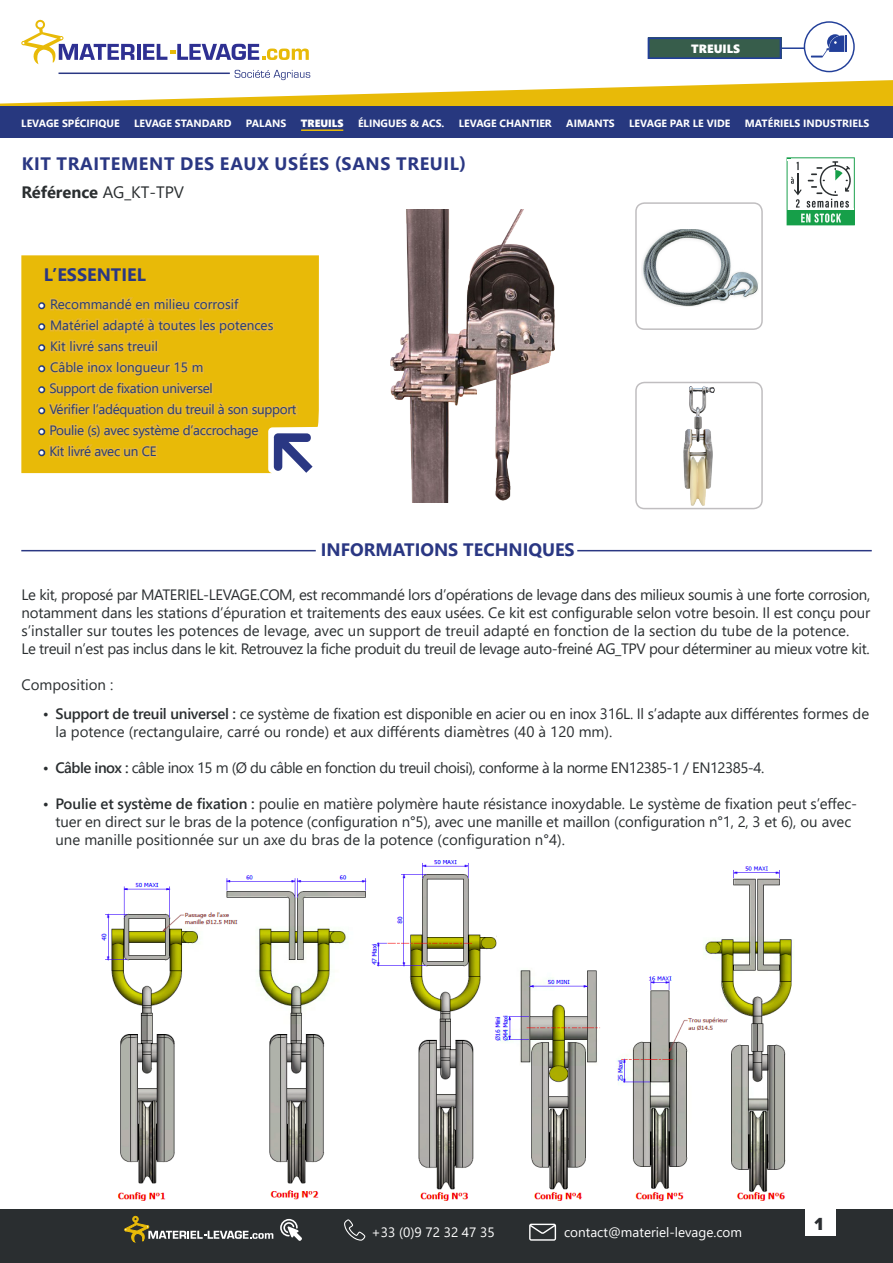
<style>
.page{position:relative;width:893px;height:1263px;background:#fff}
.page>*{position:absolute;margin:0;border:0;box-sizing:border-box;transform-origin:0 0}
.t1{font:700 18px "Segoe UI";letter-spacing:.035em;color:#2a3783}
.t2{font:700 18px "Segoe UI";letter-spacing:.01em;color:#2a3783}
.t3{font:900 18px "Casto";color:#2a2d30}
.t4{font:700 16.5px "Segoe UI";color:#2a2e30}
.t5{font:15px/18px "Segoe UI";letter-spacing:-.01em;color:#2a2e30}
.t6{font:15px "Segoe UI";letter-spacing:-.035em;color:#2a2e30}
.t7{font:13.5px "Segoe UI";letter-spacing:-.02em;color:#243a7b}
.t8{font:13.5px "Segoe UI";color:#243a7b}
.t9{font:13.5px "Segoe UI";color:#fff}
.t10{font:12px "Segoe UI Black";color:#fff}
.t11{font:700 10.5px "Segoe UI";color:#fff}
.t12{font:10.5px "Segoe UI Black";color:#fff}
.s1{font-weight:400}
.s2{font-family:"Minion Pro";font-size:15px;color:#fff}
.s3{font-weight:600}
</style>
<div class="page">
<div style="left:0;top:1209px;width:893px;height:54px;background:#2a2e30"></div>
<svg style="left:280px;top:1219px;width:22px;height:22px"></svg>
<svg style="left:344px;top:1219px;width:21px;height:22px"></svg>
<svg style="left:529px;top:1224px;width:27px;height:17px"></svg>
<svg style="left:124px;top:1216px;width:149px;height:26px"></svg>
<div style="left:805px;top:1206px;width:30px;height:30px;background:#fff"></div>
<div style="left:0;top:106px;width:893px;height:31px;background:#27387f"></div>
<hr style="left:301px;top:129px;width:42px;height:2px;background:#e8ba08">
<svg style="left:0;top:20px;width:893px;height:86px"></svg>
<hr style="left:21px;top:550px;width:295px;height:1px;background:#2a3783">
<div style="left:21px;top:255px;width:298px;height:218px;background:#e8ba08"></div>
<div style="left:38px;top:302px;width:7px;height:7px;border:3px solid #243a7b;border-radius:50%"></div>
<div style="left:38px;top:323px;width:7px;height:7px;border:3px solid #243a7b;border-radius:50%"></div>
<div style="left:38px;top:344px;width:7px;height:7px;border:3px solid #243a7b;border-radius:50%"></div>
<div style="left:38px;top:365px;width:7px;height:7px;border:3px solid #243a7b;border-radius:50%"></div>
<div style="left:38px;top:386px;width:7px;height:7px;border:3px solid #243a7b;border-radius:50%"></div>
<div style="left:38px;top:407px;width:7px;height:7px;border:3px solid #243a7b;border-radius:50%"></div>
<div style="left:38px;top:428px;width:7px;height:7px;border:3px solid #243a7b;border-radius:50%"></div>
<div style="left:38px;top:449px;width:7px;height:7px;border:3px solid #243a7b;border-radius:50%"></div>
<svg style="left:45px;top:294px;width:268px;height:179px;background:#e4b81b"></svg>
<hr style="left:577px;top:550px;width:295px;height:1px;background:#2a3783">
<svg style="left:787px;top:157px;width:68px;height:68px"></svg>
<img style="left:391px;top:209px;width:164px;height:294px">
<div style="left:635px;top:382px;width:128px;height:127px;border:2px solid #c0bec0;border-radius:9px"></div>
<div style="left:635px;top:202px;width:128px;height:128px;border:2px solid #c0bec0;border-radius:9px"></div>
<img style="left:683px;top:386px;width:32px;height:119px">
<img style="left:642px;top:230px;width:116px;height:76px">
<img style="left:102px;top:861px;width:691px;height:340px">
<p class="t10" style="left:691px;top:40px;width:50px">TREUILS</p>
<p class="t11" style="left:21px;top:113px;width:100px">LEVAGE SPÉCIFIQUE</p>
<p class="t11" style="left:134px;top:113px;width:99px">LEVAGE STANDARD</p>
<p class="t11" style="left:246px;top:113px;width:42px">PALANS</p>
<p class="t12" style="left:301px;top:115px;width:44px">TREUILS</p>
<p class="t11" style="left:358px;top:113px;width:88px">ÉLINGUES &amp; ACS.</p>
<p class="t11" style="left:459px;top:113px;width:94px">LEVAGE CHANTIER</p>
<p class="t11" style="left:566px;top:113px;width:50px">AIMANTS</p>
<p class="t11" style="left:629px;top:113px;width:103px">LEVAGE PAR LE VIDE</p>
<p class="t11" style="left:745px;top:113px;width:126px">MATÉRIELS INDUSTRIELS</p>
<p class="t1" style="left:22px;top:147px;width:446px">KIT TRAITEMENT DES EAUX USÉES (SANS TREUIL)</p>
<p class="t4" style="left:21px;top:177px;width:164px">Référence <span class="s1">AG_KT-TPV</span></p>
<p class="t2" style="left:44px;top:257px;width:104px">L’ESSENTIEL</p>
<p class="t8" style="left:39px;top:291px;width:201px"><span class="s2">•</span> Recommandé en milieu corrosif</p>
<p class="t8" style="left:39px;top:312px;width:236px"><span class="s2">•</span> Matériel adapté à toutes les potences</p>
<p class="t8" style="left:39px;top:333px;width:121px"><span class="s2">•</span> Kit livré sans treuil</p>
<p class="t8" style="left:39px;top:354px;width:166px"><span class="s2">•</span> Câble inox longueur 15 m</p>
<p class="t7" style="left:39px;top:375px;width:175px"><span class="s2">•</span> Support de fixation universel</p>
<p class="t7" style="left:39px;top:396px;width:259px"><span class="s2">•</span> Vérifier l’adéquation du treuil à son support</p>
<p class="t7" style="left:39px;top:417px;width:221px"><span class="s2">•</span> Poulie (s) avec système d’accrochage</p>
<p class="t7" style="left:39px;top:438px;width:119px"><span class="s2">•</span> Kit livré avec un CE</p>
<p class="t2" style="left:321px;top:533px;width:255px">INFORMATIONS TECHNIQUES</p>
<p class="t5" style="left:21px;top:584px;width:850px;text-align:justify">Le kit, proposé par MATERIEL-LEVAGE.COM, est recommandé lors d’opérations de levage dans des milieux soumis à une forte corrosion, notamment dans les stations d’épuration et traitements des eaux usées. Ce kit est configurable selon votre besoin. Il est conçu pour s’installer sur toutes les potences de levage, avec un support de treuil adapté en fonction de la section du tube de la potence.</p>
<p class="t5" style="left:21px;top:638px;width:850px">Le treuil n’est pas inclus dans le kit. Retrouvez la fiche produit du treuil de levage auto-freiné AG_TPV pour déterminer au mieux votre kit.</p>
<p class="t5" style="left:21px;top:674px;width:93px">Composition :</p>
<p class="t5" style="left:55px;top:703px;width:815px;text-indent:-13px"><span class="s3">• Support de treuil universel :</span> ce système de fixation est disponible en acier ou en inox 316L. Il s’adapte aux différentes formes de la potence (rectangulaire, carré ou ronde) et aux différents diamètres (40 à 120 mm).</p>
<p class="t6" style="left:43px;top:753px;width:723px"><span class="s3">• Câble inox :</span> câble inox 15 m (Ø du câble en fonction du treuil choisi), conforme à la norme EN12385-1 / EN12385-4.</p>
<p class="t5" style="left:55px;top:793px;width:803px;text-indent:-13px"><span class="s3">• Poulie et système de fixation :</span> poulie en matière polymère haute résistance inoxydable. Le système de fixation peut s’effec&shy;tuer en direct sur le bras de la potence (configuration n°5), avec une manille et maillon (configuration n°1, 2, 3 et 6), ou avec une manille positionnée sur un axe du bras de la potence (configuration n°4).</p>
<p class="t9" style="left:372px;top:1220px;width:125px">+33 (0)9 72 32 47 35</p>
<p class="t9" style="left:564px;top:1220px;width:180px">contact@materiel-levage.com</p>
<p class="t3" style="left:814px;top:1213px;width:10px">1</p>
</div>
